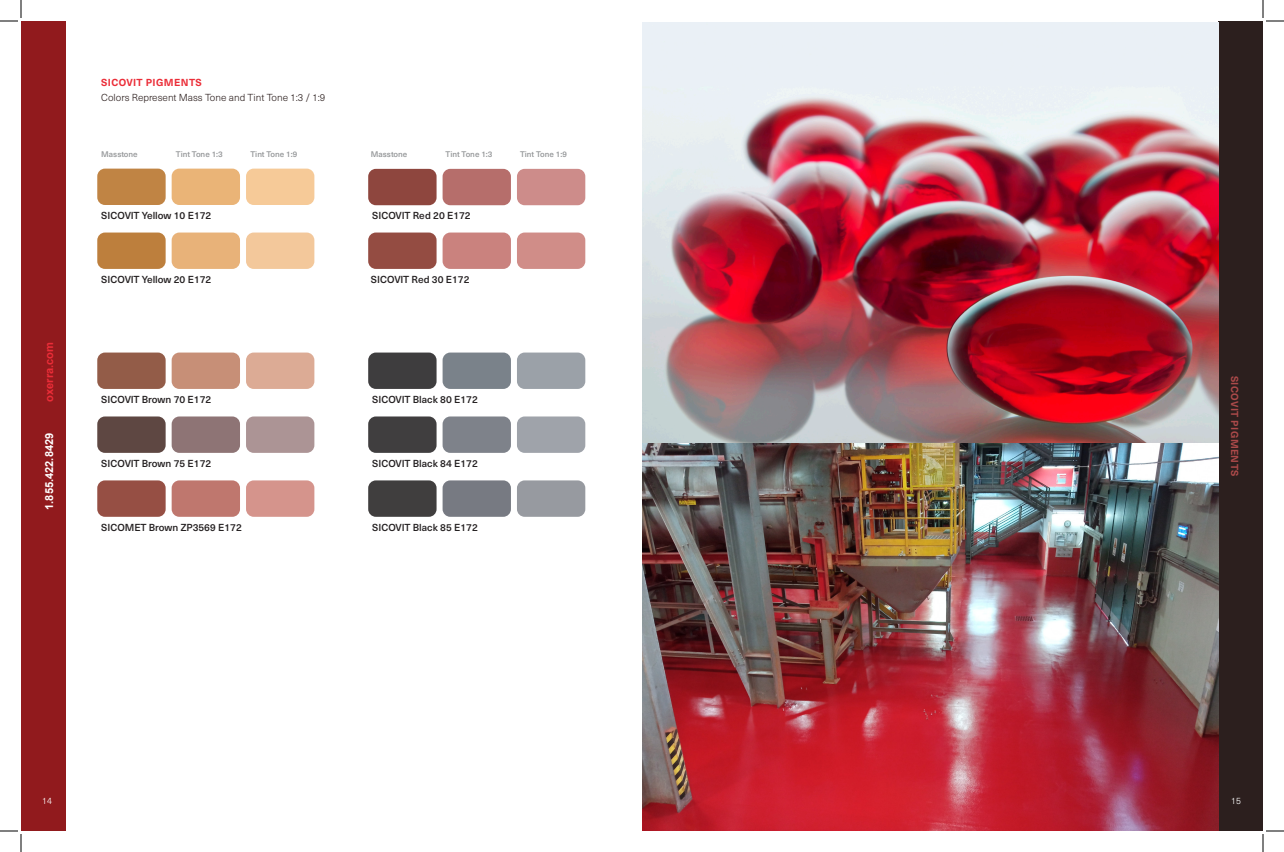
<style>
.page{position:relative;width:1284px;height:852px;background:#fff}
.page>*{position:absolute;margin:0;border:0;box-sizing:border-box;transform-origin:0 0}
.t1{font:700 11.1px "Arial";color:#fff}
.t2{font:700 11.1px "Arial";color:#eb2d38}
.t3{font:500 10px "Neue Haas Unica W1 G";color:#231f20}
.t4{font:300 10px "Neue Haas Unica W1 G";color:#2c1f1e}
.t5{font:700 10px "Neue Haas Unica W1 G";letter-spacing:.04em;color:#eb2d38}
.t6{font:700 10px "Neue Haas Unica W1 G";letter-spacing:.04em;color:#ac4a4a}
.t7{font:300 9.1px "Neue Haas Unica W1 G";color:#fff}
.t8{font:500 8px "Neue Haas Unica W1 G";color:#949698}
</style>
<div class="page">
<div style="left:1218px;top:21px;width:45px;height:810px;background:#2c1f1e"></div>
<div style="left:21px;top:21px;width:45px;height:810px;background:#911a1d"></div>
<div style="left:97px;top:169px;width:69px;height:36px;background:#c08444;border-radius:8px"></div>
<div style="left:172px;top:169px;width:68px;height:36px;background:#eab477;border-radius:8px"></div>
<div style="left:246px;top:169px;width:68px;height:36px;background:#f6ca98;border-radius:8px"></div>
<div style="left:97px;top:233px;width:69px;height:36px;background:#bd7f3d;border-radius:8px"></div>
<div style="left:172px;top:233px;width:68px;height:36px;background:#e8b279;border-radius:8px"></div>
<div style="left:246px;top:233px;width:68px;height:36px;background:#f3c89b;border-radius:8px"></div>
<div style="left:97px;top:353px;width:69px;height:36px;background:#935c48;border-radius:8px"></div>
<div style="left:172px;top:353px;width:68px;height:36px;background:#c78f77;border-radius:8px"></div>
<div style="left:246px;top:353px;width:68px;height:36px;background:#dcab95;border-radius:8px"></div>
<div style="left:97px;top:416px;width:69px;height:37px;background:#5e4742;border-radius:8px"></div>
<div style="left:172px;top:416px;width:68px;height:37px;background:#8e7475;border-radius:8px"></div>
<div style="left:246px;top:416px;width:68px;height:37px;background:#ac9495;border-radius:8px"></div>
<div style="left:97px;top:480px;width:69px;height:37px;background:#964f44;border-radius:8px"></div>
<div style="left:172px;top:480px;width:68px;height:37px;background:#bf776e;border-radius:8px"></div>
<div style="left:246px;top:480px;width:68px;height:37px;background:#d5948c;border-radius:8px"></div>
<div style="left:368px;top:353px;width:69px;height:36px;background:#3e3d3e;border-radius:8px"></div>
<div style="left:443px;top:353px;width:68px;height:36px;background:#7a828a;border-radius:8px"></div>
<div style="left:517px;top:353px;width:68px;height:36px;background:#9ba1a8;border-radius:8px"></div>
<div style="left:368px;top:416px;width:69px;height:37px;background:#403e3f;border-radius:8px"></div>
<div style="left:443px;top:416px;width:68px;height:37px;background:#7e828a;border-radius:8px"></div>
<div style="left:517px;top:416px;width:68px;height:37px;background:#9fa3aa;border-radius:8px"></div>
<div style="left:368px;top:480px;width:69px;height:37px;background:#403e3e;border-radius:8px"></div>
<div style="left:443px;top:480px;width:68px;height:37px;background:#777a82;border-radius:8px"></div>
<div style="left:517px;top:480px;width:68px;height:37px;background:#979aa0;border-radius:8px"></div>
<div style="left:368px;top:169px;width:69px;height:36px;background:#8e463e;border-radius:8px"></div>
<div style="left:443px;top:169px;width:68px;height:36px;background:#b66e6b;border-radius:8px"></div>
<div style="left:517px;top:169px;width:68px;height:36px;background:#cd8c8a;border-radius:8px"></div>
<div style="left:368px;top:233px;width:69px;height:36px;background:#944c42;border-radius:8px"></div>
<div style="left:443px;top:233px;width:68px;height:36px;background:#ca827e;border-radius:8px"></div>
<div style="left:517px;top:233px;width:68px;height:36px;background:#d08d88;border-radius:8px"></div>
<img style="left:642px;top:443px;width:576px;height:388px">
<img style="left:642px;top:22px;width:576px;height:421px">
<svg style="left:0;top:0;width:22px;height:22px"></svg>
<svg style="left:0;top:830px;width:22px;height:22px"></svg>
<svg style="left:1262px;top:0;width:22px;height:22px"></svg>
<svg style="left:1262px;top:830px;width:22px;height:22px"></svg>
<p class="t5" style="left:101px;top:75px;width:102px">SICOVIT PIGMENTS</p>
<p class="t4" style="left:101px;top:90px;width:226px">Colors Represent Mass Tone and Tint Tone 1:3 / 1:9</p>
<p class="t8" style="left:101px;top:148px;width:38px">Masstone</p>
<p class="t8" style="left:176px;top:148px;width:49px">Tint Tone 1:3</p>
<p class="t8" style="left:250px;top:148px;width:49px">Tint Tone 1:9</p>
<p class="t8" style="left:371px;top:148px;width:38px">Masstone</p>
<p class="t8" style="left:446px;top:148px;width:49px">Tint Tone 1:3</p>
<p class="t8" style="left:520px;top:148px;width:49px">Tint Tone 1:9</p>
<p class="t2" style="left:42px;top:402px;width:61px;rotate:-90deg">oxerra.com</p>
<p class="t1" style="left:42px;top:510px;width:79px;rotate:-90deg">1.855.422.8429</p>
<p class="t3" style="left:101px;top:208px;width:112px">SICOVIT Yellow 10 E172</p>
<p class="t3" style="left:101px;top:272px;width:112px">SICOVIT Yellow 20 E172</p>
<p class="t3" style="left:101px;top:392px;width:112px">SICOVIT Brown 70 E172</p>
<p class="t3" style="left:101px;top:456px;width:112px">SICOVIT Brown 75 E172</p>
<p class="t3" style="left:101px;top:519px;width:142px">SICOMET Brown ZP3569 E172</p>
<p class="t3" style="left:372px;top:208px;width:100px">SICOVIT Red 20 E172</p>
<p class="t3" style="left:371px;top:272px;width:100px">SICOVIT Red 30 E172</p>
<p class="t3" style="left:372px;top:392px;width:107px">SICOVIT Black 80 E172</p>
<p class="t3" style="left:372px;top:456px;width:107px">SICOVIT Black 84 E172</p>
<p class="t3" style="left:372px;top:519px;width:107px">SICOVIT Black 85 E172</p>
<p class="t6" style="left:1242px;top:376px;width:102px;rotate:90deg">SICOVIT PIGMENTS</p>
<p class="t7" style="left:42px;top:795px;width:11px">14</p>
<p class="t7" style="left:1231px;top:795px;width:11px">15</p>
</div>
